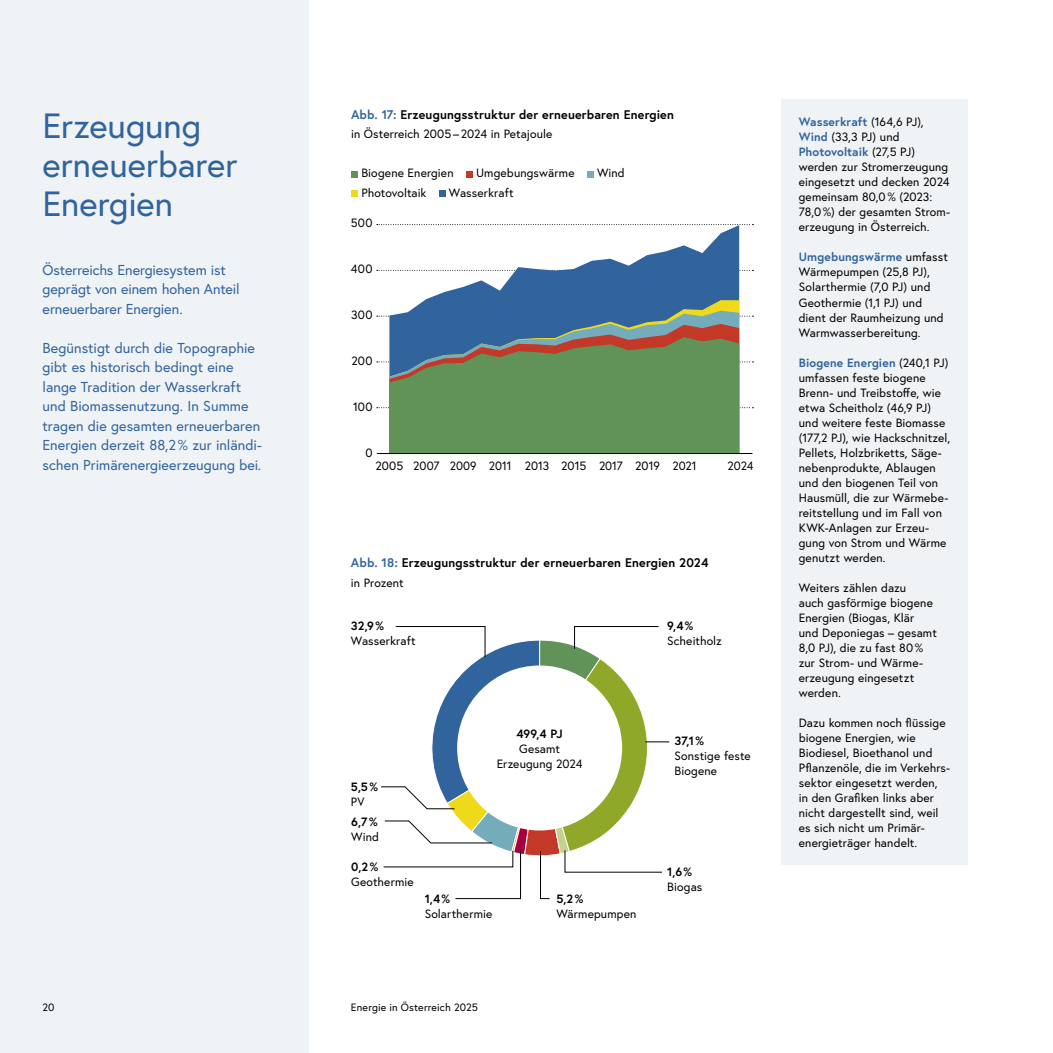
<style>
.page{position:relative;width:1053px;height:1053px;background:#fff}
.page>*{position:absolute;margin:0;border:0;box-sizing:border-box;transform-origin:0 0}
.h1_ohne_Nummerierung{font:35px/39px "Europa Austria";color:#31639d}
.p_Introtext{font:14.38px/19.5px "Europa Austria";color:#31639d}
.Infografik_CA_h3_Infografik_Headline{font:700 12.5px "Europa Austria";letter-spacing:.015em;color:#000}
.Infografik_CA_p_Textbox_Text{font:12px/15px "Europa Austria";letter-spacing:.01em;color:#000}
.t1{font:700 12px "Europa Austria";color:#000}
.Infografik_CA_p_Subline_Infografik{font:12px "Europa Austria";letter-spacing:.005em;color:#000}
.t2{font:10.62px "Europa Austria";letter-spacing:.01em;color:#000}
.s1{color:#31639d}
.s2{font-weight:700;color:#31639d}
</style>
<div class="page">
<div style="left:0;top:0;width:308px;height:1052px;background:#f0f3f6"></div>
<div style="left:351px;top:171px;width:7px;height:6px;background:#619359"></div>
<svg style="left:466px;top:171px;width:6px;height:6px"></svg>
<svg style="left:587px;top:171px;width:6px;height:6px"></svg>
<div style="left:351px;top:190px;width:7px;height:7px;background:#eeda1b"></div>
<div style="left:439px;top:190px;width:6px;height:7px;background:#31639d"></div>
<svg style="left:377px;top:270px;width:376px;height:1px"></svg>
<svg style="left:377px;top:316px;width:376px;height:1px"></svg>
<svg style="left:377px;top:224px;width:376px;height:1px"></svg>
<div style="left:781px;top:99px;width:186px;height:765px;background:#f0f3f6"></div>
<svg style="left:381px;top:626px;width:288px;height:272px"></svg>
<svg style="left:389px;top:225px;width:350px;height:75px"></svg>
<svg style="left:411px;top:300px;width:328px;height:10px;fill:#31639d"></svg>
<svg style="left:389px;top:310px;width:350px;height:14px;fill:#31639d"></svg>
<svg style="left:389px;top:324px;width:350px;height:13px;fill:#31639d"></svg>
<svg style="left:377px;top:337px;width:376px;height:116px"></svg>
<hr style="left:377px;top:453px;width:375px;height:1px;background:#000">
<h2 class="h1_ohne_Nummerierung" style="left:43px;top:106px;width:196px">Erzeugung erneuerbarer<br>Energien</h2>
<p class="p_Introtext" style="left:43px;top:260px;width:199px">Österreichs Energiesystem ist geprägt von einem hohen Anteil erneuerbarer Energien.</p>
<p class="p_Introtext" style="left:43px;top:338px;width:221px">Begünstigt durch die Topographie gibt es historisch bedingt eine lange Tradition der Wasserkraft und Biomassenutzung. In Summe tragen die gesamten erneuerbaren Energien derzeit 88,2% zur inländi&shy;schen Primärenergieerzeugung bei.</p>
<h3 class="Infografik_CA_h3_Infografik_Headline" style="left:351px;top:106px;width:324px"><span class="s1">Abb. 17:</span> Erzeugungsstruktur der erneuerbaren Energien</h3>
<p class="Infografik_CA_p_Subline_Infografik" style="left:351px;top:126px;width:203px">in Österreich 2005 – 2024 in Petajoule</p>
<p class="Infografik_CA_p_Textbox_Text" style="left:361px;top:165px;width:94px">Biogene Energien</p>
<p class="Infografik_CA_p_Textbox_Text" style="left:476px;top:165px;width:100px">Umgebungswärme</p>
<p class="Infografik_CA_p_Textbox_Text" style="left:597px;top:165px;width:29px">Wind</p>
<p class="Infografik_CA_p_Textbox_Text" style="left:361px;top:185px;width:67px">Photovoltaik</p>
<p class="Infografik_CA_p_Textbox_Text" style="left:449px;top:185px;width:66px">Wasserkraft</p>
<p class="Infografik_CA_p_Textbox_Text" style="left:351px;top:215px;width:23px">500</p>
<p class="Infografik_CA_p_Textbox_Text" style="left:351px;top:261px;width:23px">400</p>
<p class="Infografik_CA_p_Textbox_Text" style="left:351px;top:307px;width:23px">300</p>
<p class="Infografik_CA_p_Textbox_Text" style="left:351px;top:353px;width:22px">200</p>
<p class="Infografik_CA_p_Textbox_Text" style="left:353px;top:399px;width:21px">100</p>
<p class="Infografik_CA_p_Textbox_Text" style="left:365px;top:445px;width:9px">0</p>
<p class="Infografik_CA_p_Textbox_Text" style="left:375px;top:458px;width:323px">2005 2007 2009 2011 2013 2015 2017 2019 2021</p>
<p class="Infografik_CA_p_Textbox_Text" style="left:727px;top:458px;width:27px">2024</p>
<h3 class="Infografik_CA_h3_Infografik_Headline" style="left:351px;top:554px;width:359px"><span class="s1">Abb. 18:</span> Erzeugungsstruktur der erneuerbaren Energien 2024</h3>
<p class="Infografik_CA_p_Subline_Infografik" style="left:351px;top:575px;width:54px">in Prozent</p>
<p class="t1" style="left:351px;top:618px;width:35px">32,9%</p>
<p class="Infografik_CA_p_Textbox_Text" style="left:351px;top:633px;width:66px">Wasserkraft</p>
<p class="t1" style="left:667px;top:618px;width:28px">9,4%</p>
<p class="Infografik_CA_p_Textbox_Text" style="left:667px;top:633px;width:56px">Scheitholz</p>
<p class="t1" style="left:351px;top:778px;width:29px">5,5%</p>
<p class="Infografik_CA_p_Textbox_Text" style="left:351px;top:794px;width:15px">PV</p>
<p class="t1" style="left:351px;top:813px;width:28px">6,7%</p>
<p class="Infografik_CA_p_Textbox_Text" style="left:351px;top:829px;width:29px">Wind</p>
<p class="t1" style="left:351px;top:858px;width:29px">0,2%</p>
<p class="Infografik_CA_p_Textbox_Text" style="left:351px;top:874px;width:64px">Geothermie</p>
<p class="t1" style="left:516px;top:725px;width:48px">499,4 PJ</p>
<p class="Infografik_CA_p_Textbox_Text" style="left:496px;top:740px;width:87px;text-align:center">Gesamt<br>Erzeugung 2024</p>
<p class="t1" style="left:424px;top:890px;width:27px">1,4%</p>
<p class="Infografik_CA_p_Textbox_Text" style="left:424px;top:906px;width:69px">Solarthermie</p>
<p class="t1" style="left:556px;top:890px;width:28px">5,2%</p>
<p class="Infografik_CA_p_Textbox_Text" style="left:556px;top:906px;width:82px">Wärmepumpen</p>
<p class="t1" style="left:674px;top:732px;width:31px">37,1%</p>
<p class="Infografik_CA_p_Textbox_Text" style="left:674px;top:748px;width:78px">Sonstige feste<br>Biogene</p>
<p class="t1" style="left:667px;top:863px;width:26px">1,6%</p>
<p class="Infografik_CA_p_Textbox_Text" style="left:667px;top:879px;width:37px">Biogas</p>
<p class="t2" style="left:43px;top:1000px;width:14px">20</p>
<p class="t2" style="left:351px;top:1000px;width:128px">Energie in Österreich 2025</p>
<p class="Infografik_CA_p_Textbox_Text" style="left:798px;top:114px;width:153px"><span class="s2">Wasserkraft</span> (164,6 PJ),<br><span class="s2">Wind</span> (33,3 PJ) und<br><span class="s2">Photovoltaik</span> (27,5 PJ) werden zur Stromerzeugung eingesetzt und decken 2024 gemeinsam 80,0% (2023:<br>78,0%) der gesamten Strom&shy;erzeugung in Österreich.</p>
<p class="Infografik_CA_p_Textbox_Text" style="left:798px;top:249px;width:150px"><span class="s2">Umgebungswärme</span> umfasst<br>Wärmepumpen (25,8 PJ),<br>Solarthermie (7,0 PJ) und<br>Geothermie (1,1 PJ) und dient der Raumheizung und<br>Warmwasserbereitung.</p>
<p class="Infografik_CA_p_Textbox_Text" style="left:798px;top:354px;width:153px"><span class="s2">Biogene Energien</span> (240,1 PJ) umfassen feste biogene<br>Brenn- und Treibstoffe, wie etwa Scheitholz (46,9 PJ) und weitere feste Biomasse (177,2 PJ), wie Hackschnitzel,<br>Pellets, Holzbriketts, Säge&shy;nebenprodukte, Ablaugen und den biogenen Teil von<br>Hausmüll, die zur Wärmebe&shy;reitstellung und im Fall von<br>KWK-Anlagen zur Erzeu&shy;gung von Strom und Wärme genutzt werden.</p>
<p class="Infografik_CA_p_Textbox_Text" style="left:798px;top:579px;width:139px">Weiters zählen dazu<br>auch gasförmige biogene<br>Energien (Biogas, Klär und Deponiegas – gesamt<br>8,0 PJ), die zu fast 80% zur Strom- und Wärme&shy;erzeugung eingesetzt werden.</p>
<p class="Infografik_CA_p_Textbox_Text" style="left:798px;top:714px;width:152px">Dazu kommen noch flüssige biogene Energien, wie<br>Biodiesel, Bioethanol und<br>Pflanzenöle, die im Verkehrs&shy;sektor eingesetzt werden, in den Grafiken links aber nicht dargestellt sind, weil es sich nicht um Primär&shy;energieträger handelt.</p>
</div>
